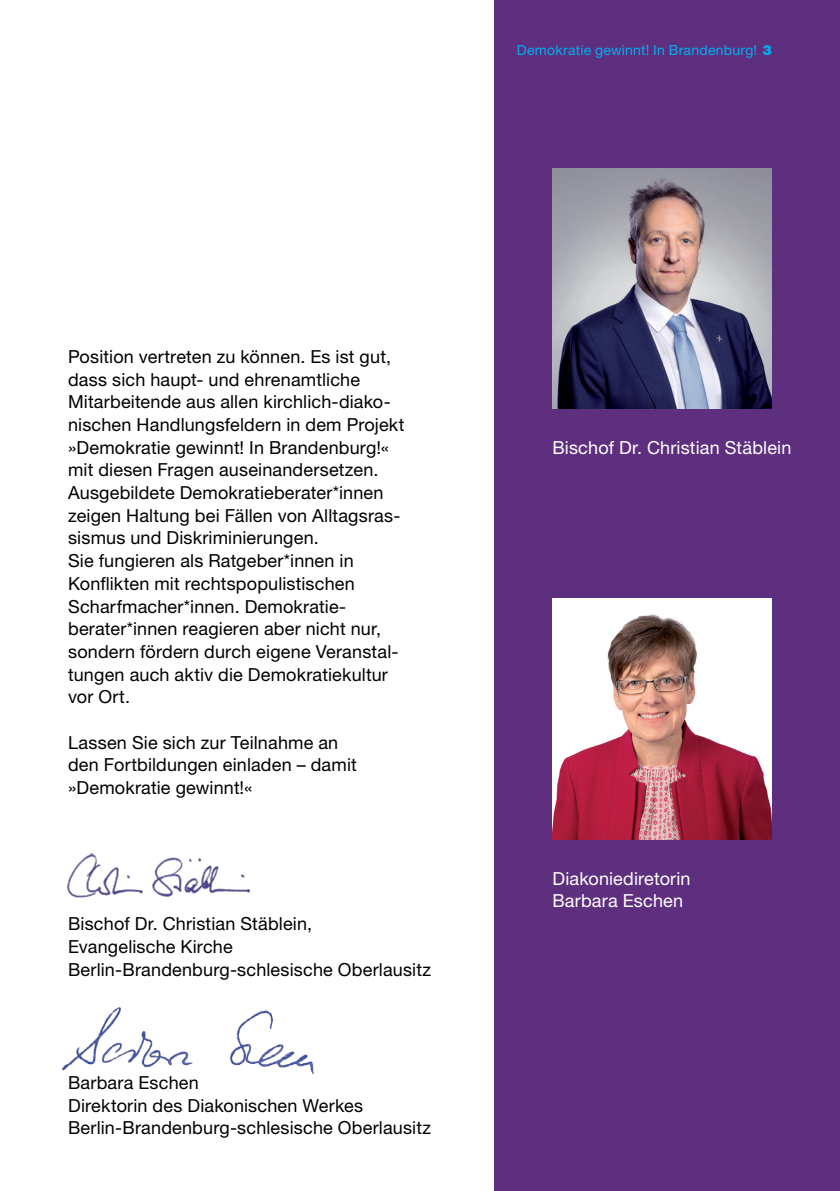
<style>
.page{position:relative;width:840px;height:1191px;background:#fff}
.page>*{position:absolute;margin:0;border:0;box-sizing:border-box;transform-origin:0 0}
.t1{font:18px/22.6px "Helvetica Neue LT Pro";letter-spacing:.01em;color:#000}
.t2{font:18px/22.6px "Helvetica Neue LT Pro";letter-spacing:.01em;color:#fff}
.t3{font:14px "Helvetica Neue LT Pro";letter-spacing:.015em;color:#00aeef}
.s1{font-weight:900}
</style>
<div class="page">
<div style="left:494px;top:0;width:345px;height:1191px;background:#5e2f7e"></div>
<img style="left:61px;top:1007px;width:253px;height:68px">
<img style="left:552px;top:598px;width:219px;height:241px">
<img style="left:67px;top:853px;width:183px;height:45px">
<img style="left:552px;top:168px;width:219px;height:240px">
<p class="t3" style="left:516px;top:42px;width:256px">Demokratie gewinnt! In Brandenburg! <span class="s1">3</span></p>
<p class="t1" style="left:68px;top:345px;width:338px">Position vertreten zu können. Es ist gut, dass sich haupt- und ehrenamtliche Mitarbeitende aus allen kirchlich-diako&shy;nischen Handlungsfeldern in dem Projekt »Demokratie gewinnt! In Brandenburg!« mit diesen Fragen auseinandersetzen.<br>Ausgebildete Demokratieberater*innen zeigen Haltung bei Fällen von Alltagsras&shy;sismus und Diskriminierungen.<br>Sie fungieren als Ratgeber*innen in Konflikten mit rechtspopulistischen Scharfmacher*innen. Demokratie&shy;berater*innen reagieren aber nicht nur, sondern fördern durch eigene Veranstal&shy;tungen auch aktiv die Demokratiekultur vor Ort.</p>
<p class="t1" style="left:68px;top:730px;width:290px">Lassen Sie sich zur Teilnahme an den Fortbildungen einladen – damit »Demokratie gewinnt!«</p>
<p class="t1" style="left:68px;top:912px;width:364px">Bischof Dr. Christian Stäblein,<br>Evangelische Kirche<br>Berlin-Brandenburg-schlesische Oberlausitz</p>
<p class="t1" style="left:68px;top:1070px;width:364px">Barbara Eschen<br>Direktorin des Diakonischen Werkes<br>Berlin-Brandenburg-schlesische Oberlausitz</p>
<p class="t2" style="left:552px;top:435px;width:240px">Bischof Dr. Christian Stäblein</p>
<p class="t2" style="left:552px;top:866px;width:140px">Diakoniediretorin<br>Barbara Eschen</p>
</div>
